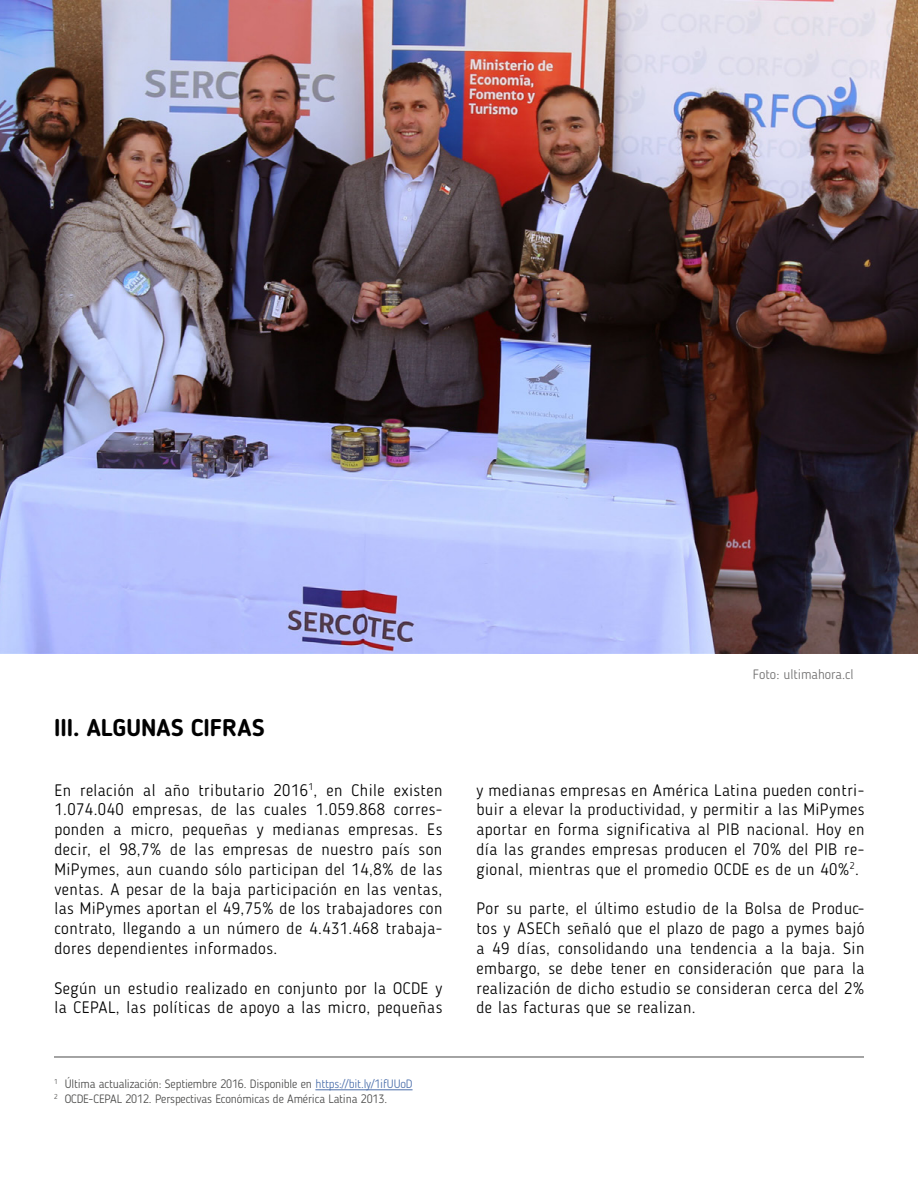
<style>
.page{position:relative;width:918px;height:1188px;background:#fff}
.page>*{position:absolute;margin:0;border:0;box-sizing:border-box;transform-origin:0 0}
.t1{font:700 24px "Blogger Sans";color:#000}
.t2{font:300 16.5px/19.8px "Blogger Sans";letter-spacing:.03em;color:#000;text-align:justify}
.t3{font:300 13.5px "Blogger Sans";color:#706f6f}
.t4{font:300 12px/14.4px "Blogger Sans";letter-spacing:-.01em;color:#4a4a49}
.s1{color:#4a6eaa}
</style>
<div class="page">
<img style="left:0;top:0;width:918px;height:654px">
<hr style="left:54px;top:1057px;width:810px;height:1px;background:#4a4a49">
<hr style="left:315px;top:1090px;width:98px;height:1px;background:#4a6eaa">
<h1 class="t1" style="left:54px;top:713px;width:212px">III. ALGUNAS CIFRAS</h1>
<p class="t2" style="left:54px;top:780px;width:390px">En relación al año tributario 2016<sup>1</sup>, en Chile existen 1.074.040 empresas, de las cuales 1.059.868 corres&shy;ponden a micro, pequeñas y medianas empresas. Es decir, el 98,7% de las empresas de nuestro país son MiPymes, aun cuando sólo participan del 14,8% de las ventas. A pesar de la baja participación en las ventas, las MiPymes aportan el 49,75% de los trabajadores con contrato, llegando a un número de 4.431.468 trabaja&shy;dores dependientes informados.</p>
<p class="t2" style="left:54px;top:978px;width:389px">Según un estudio realizado en conjunto por la OCDE y la CEPAL, las políticas de apoyo a las micro, pequeñas</p>
<p class="t4" style="left:54px;top:1077px;width:360px"><sup>1</sup> Última actualización: Septiembre 2016. Disponible en <span class="s1">https://bit.ly/1ifUUoD<br></span><sup>2</sup> OCDE-CEPAL 2012. Perspectivas Económicas de América Latina 2013.</p>
<p class="t3" style="left:753px;top:666px;width:102px">Foto: ultimahora.cl</p>
<p class="t2" style="left:476px;top:780px;width:390px">y medianas empresas en América Latina pueden contri&shy;buir a elevar la productividad, y permitir a las MiPymes aportar en forma significativa al PIB nacional. Hoy en día las grandes empresas producen el 70% del PIB re&shy;gional, mientras que el promedio OCDE es de un 40%<sup>2</sup>.</p>
<p class="t2" style="left:476px;top:899px;width:390px">Por su parte, el último estudio de la Bolsa de Produc&shy;tos y ASECh señaló que el plazo de pago a pymes bajó a 49 días, consolidando una tendencia a la baja. Sin embargo, se debe tener en consideración que para la realización de dicho estudio se consideran cerca del 2% de las facturas que se realizan.</p>
</div>
